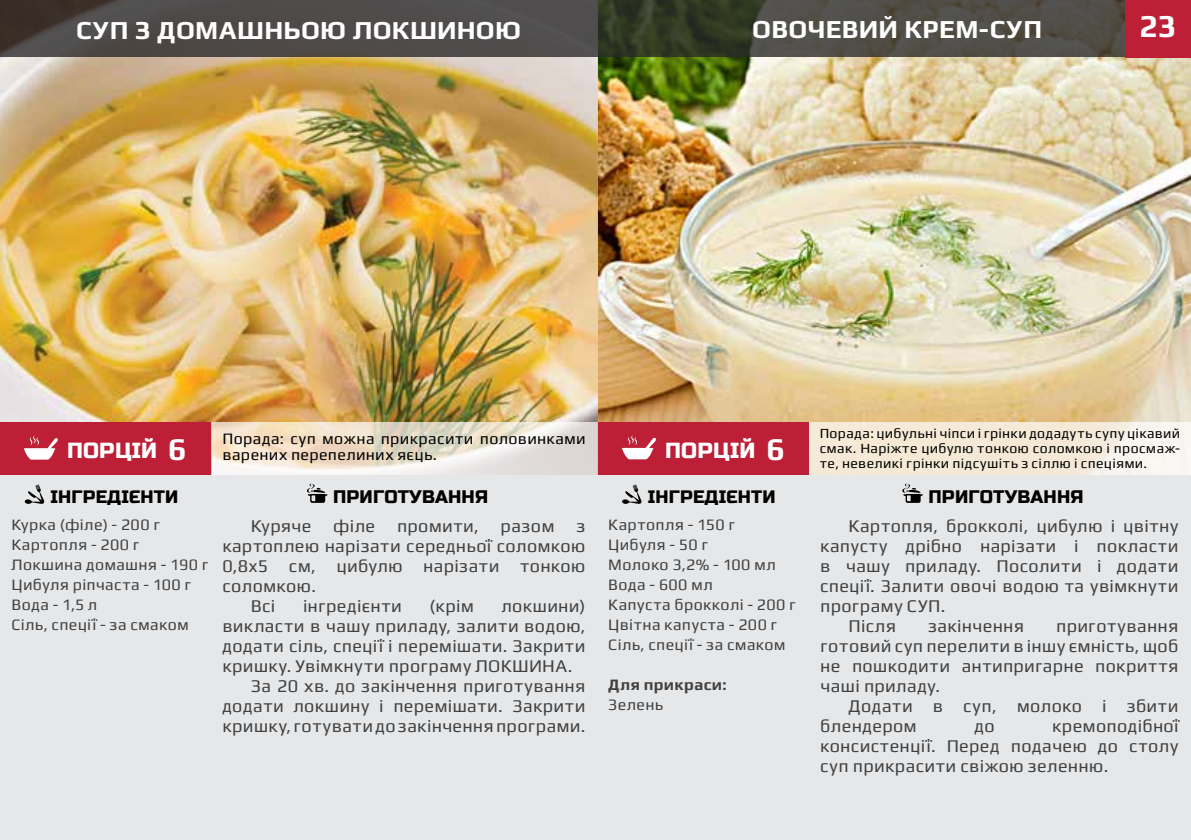
<style>
.page{position:relative;width:1191px;height:840px;background:#fff}
.page>*{position:absolute;margin:0;border:0;box-sizing:border-box;transform-origin:0 0}
.t1{font:700 32px "Play";color:#fff}
.t2{font:700 31.8px "Play";color:#fff}
.t3{font:700 26px "Play";letter-spacing:.01em;color:#fff}
.t4{font:21.8px "Russo One";letter-spacing:.01em;color:#fff}
.t5{font:18.2px "Russo One";letter-spacing:.01em;color:#000}
.t6{font:18px/20px "Play";letter-spacing:.02em;color:#414142;text-align:justify}
.t7{font:18px "Russo One";letter-spacing:.01em;color:#000}
.t8{font:16px/20px "Play";letter-spacing:.025em;color:#414142}
.t9{font:16px/16px "Play";letter-spacing:.015em;color:#000}
.t10{font:700 16px "Play";letter-spacing:.03em;color:#414142}
.t11{font:14px/15px "Play";letter-spacing:.03em;color:#000}
.s1{font-family:"Play";font-weight:700;font-size:31.8px}
</style>
<div class="page">
<img style="left:0;top:57px;width:1191px;height:365px">
<div style="left:0;top:422px;width:211px;height:54px;background:#bd2036"></div>
<div style="left:597px;top:422px;width:212px;height:54px;background:#bd2036"></div>
<svg style="left:211px;top:422px;width:387px;height:53px"></svg>
<div style="left:809px;top:422px;width:382px;height:54px;background:linear-gradient(to right,#f4e6ce,#f7f2ea)"></div>
<hr style="left:0;top:422px;width:1px;height:54px;background:#fff">
<svg style="left:622px;top:435px;width:34px;height:24px"></svg>
<svg style="left:24px;top:435px;width:34px;height:24px"></svg>
<div style="left:0;top:475px;width:1191px;height:364px;background:#e6e7e8"></div>
<svg style="left:0;top:0;width:1125px;height:57px;fill:#4f4c49"></svg>
<svg style="left:25px;top:484px;width:19px;height:19px"></svg>
<svg style="left:307px;top:483px;width:20px;height:19px"></svg>
<svg style="left:622px;top:484px;width:19px;height:19px"></svg>
<svg style="left:902px;top:483px;width:20px;height:19px"></svg>
<div style="left:1125px;top:0;width:65px;height:57px;background:#bd2036"></div>
<h3 class="t3" style="left:76px;top:14px;width:446px">СУП З ДОМАШНЬОЮ ЛОКШИНОЮ</h3>
<h3 class="t3" style="left:752px;top:14px;width:291px">ОВОЧЕВИЙ КРЕМ-СУП</h3>
<h1 class="t1" style="left:1139px;top:8px;width:39px">23</h1>
<p class="t9" style="left:222px;top:430px;width:365px">Порада: суп можна прикрасити половинками варених перепелиних яєць.</p>
<p class="t11" style="left:819px;top:425px;width:362px">Порада: цибульні чіпси і грінки додадуть супу цікавий смак. Наріжте цибулю тонкою соломкою і просмаж-</p>
<p class="t4" style="left:67px;top:438px;width:121px">ПОРЦІЙ <span class="s1">6</span></p>
<p class="t4" style="left:665px;top:437px;width:92px">ПОРЦІЙ</p>
<h2 class="t2" style="left:766px;top:429px;width:20px">6</h2>
<p class="t11" style="left:819px;top:455px;width:329px">те, невеликі грінки підсушіть з сіллю і спеціями.</p>
<p class="t7" style="left:51px;top:486px;width:129px">ІНГРЕДІЄНТИ</p>
<p class="t5" style="left:333px;top:486px;width:157px">ПРИГОТУВАННЯ</p>
<p class="t7" style="left:648px;top:486px;width:129px">ІНГРЕДІЄНТИ</p>
<p class="t5" style="left:928px;top:486px;width:157px">ПРИГОТУВАННЯ</p>
<p class="t8" style="left:12px;top:513px;width:198px">Курка (філе) - 200 г<br>Картопля - 200 г<br>Локшина домашня - 190 г<br>Цибуля ріпчаста - 100 г<br>Вода - 1,5 л<br>Сіль, спеції - за смаком</p>
<p class="t6" style="left:251px;top:515px;width:336px">Куряче філе промити, разом з</p>
<p class="t6" style="left:222px;top:535px;width:365px">картоплею нарізати середньої соломкою</p>
<p class="t6" style="left:222px;top:555px;width:365px">0,8x5 см, цибулю нарізати тонкою</p>
<p class="t6" style="left:222px;top:575px;width:95px">соломкою.</p>
<p class="t6" style="left:251px;top:595px;width:26px">Всі</p>
<p class="t6" style="left:303px;top:595px;width:100px">інгредієнти</p>
<p class="t6" style="left:430px;top:595px;width:46px">(крім</p>
<p class="t6" style="left:502px;top:595px;width:85px">локшини)</p>
<p class="t6" style="left:222px;top:615px;width:365px">викласти в чашу приладу, залити водою,</p>
<p class="t6" style="left:222px;top:635px;width:365px">додати сіль, спеції і перемішати. Закрити</p>
<p class="t6" style="left:222px;top:655px;width:351px">кришку. Увімкнути програму ЛОКШИНА.</p>
<p class="t6" style="left:251px;top:675px;width:336px">За 20 хв. до закінчення приготування</p>
<p class="t6" style="left:222px;top:695px;width:365px">додати локшину і перемішати. Закрити</p>
<p class="t6" style="left:222px;top:715px;width:365px">кришку, готувати до закінчення програми.</p>
<p class="t8" style="left:608px;top:513px;width:189px">Картопля - 150 г<br>Цибуля - 50 г<br>Молоко 3,2% - 100 мл<br>Вода - 600 мл<br>Капуста брокколі - 200 г<br>Цвітна капуста - 200 г<br>Сіль, спеції - за смаком</p>
<p class="t10" style="left:608px;top:674px;width:120px">Для прикраси:</p>
<p class="t8" style="left:608px;top:693px;width:56px">Зелень</p>
<p class="t6" style="left:848px;top:515px;width:331px">Картопля, брокколі, цибулю і цвітну</p>
<p class="t6" style="left:820px;top:535px;width:360px">капусту дрібно нарізати і покласти</p>
<p class="t6" style="left:820px;top:555px;width:360px">в чашу приладу. Посолити і додати</p>
<p class="t6" style="left:820px;top:575px;width:360px">спеції. Залити овочі водою та увімкнути</p>
<p class="t6" style="left:820px;top:595px;width:127px">програму СУП.</p>
<p class="t6" style="left:848px;top:615px;width:49px">Після</p>
<p class="t6" style="left:928px;top:615px;width:98px">закінчення</p>
<p class="t6" style="left:820px;top:615px;width:360px;text-indent:236px">приготування готовий суп перелити в іншу ємність, щоб не пошкодити антипригарне покриття чаші приладу.</p>
<p class="t6" style="left:820px;top:695px;width:360px;text-indent:28px">Додати в суп, молоко і збити блендером</p>
<p class="t6" style="left:820px;top:715px;width:360px;text-indent:232px">кремоподібної консистенції. Перед подачею до столу суп прикрасити свіжою зеленню.</p>
<p class="t6" style="left:974px;top:715px;width:22px">до</p>
</div>
